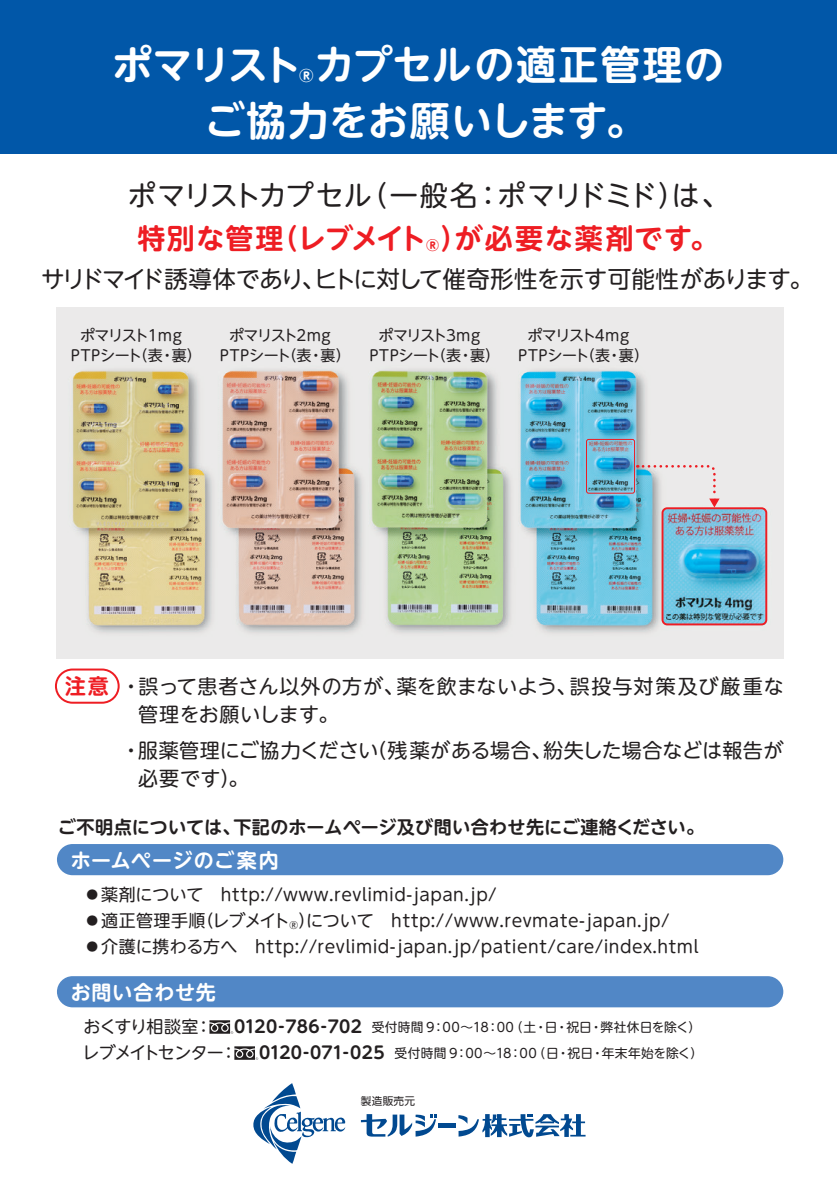
<style>
.page{position:relative;width:837px;height:1191px;background:#fff}
.page>*{position:absolute;margin:0;border:0;box-sizing:border-box;transform-origin:0 0}
.t1{font:700 40px "UD Shin M Go Pr 6 De";letter-spacing:.025em;color:#fff}
.t2{font:700 40px "UD Shin M Go Pr 6 De";letter-spacing:.005em;color:#fff}
.t3{font:28px "UD Shin M Go Pr 6";letter-spacing:-.045em;color:#231f20}
.t4{font:700 28px "UD Shin M Go Pr 6 De";letter-spacing:.055em;color:#ee1d23}
.t5{font:23.6px "UD Shin M Go Pr 6";letter-spacing:-.015em;color:#231f20}
.t6{font:700 21px "UD Shin M Go Pr 6 De";color:#ee1d23}
.t7{font:20px/28px "UD Shin M Go Pr 6";letter-spacing:.025em;color:#231f20}
.t8{font:700 20px "UD Shin M Go Pr 6 De";letter-spacing:.04em;color:#fff}
.t9{font:700 18px "UD Shin M Go Pr 6 De";letter-spacing:.01em;color:#231f20}
.t10{font:17px "UD Shin M Go Pr 6";letter-spacing:.025em;color:#231f20}
.t11{font:17px "UD Shin M Go Pr 6";letter-spacing:-.065em;color:#231f20}
.t12{font:17px "UD Shin M Go Pr 6";letter-spacing:-.045em;color:#231f20}
.t13{font:700 16.4px "UD Shin M Go Pr 6 De";color:#fff}
.t14{font:15px/20px "UD Shin M Go Pr 6";letter-spacing:-.06em;color:#231f20;text-align:center}
.t15{font:12.8px "UD Shin M Go Pr 6";letter-spacing:.025em;color:#231f20}
.t16{font:10.6px "UD Shin Go Pr 6";letter-spacing:.025em;color:#231f20}
.s1{font-family:"UD Shin M Go Pr 6 De";font-weight:700;font-size:17px}
</style>
<div class="page">
<div style="left:0;top:0;width:836px;height:154px;background:#0157a8"></div>
<div style="left:57px;top:976px;width:726px;height:31px;background:#5187c6;border-radius:16px"></div>
<div style="left:57px;top:844px;width:726px;height:31px;background:#5187c6;border-radius:16px"></div>
<svg style="left:55px;top:669px;width:65px;height:35px"></svg>
<img style="left:57px;top:308px;width:726px;height:351px">
<div style="left:438px;top:1123px;width:18px;height:5px;background:#014990"></div>
<svg style="left:361px;top:1114px;width:75px;height:23px"></svg>
<svg style="left:458px;top:1114px;width:127px;height:23px"></svg>
<svg style="left:253px;top:1083px;width:92px;height:81px"></svg>
<svg style="left:209px;top:1020px;width:24px;height:14px"></svg>
<svg style="left:234px;top:1046px;width:24px;height:14px"></svg>
<div style="left:585px;top:439px;width:49px;height:55px;border:1px solid #ee1d23;border-radius:2px"></div>
<div style="left:661px;top:507px;width:106px;height:118px;border:2px solid #ee1d23;border-radius:5px"></div>
<svg style="left:637px;top:464px;width:82px;height:44px;background:#d0d4d9"></svg>
<h1 class="t1" style="left:112px;top:30px;width:613px">ポマリストカプセルの適正管理の</h1>
<p class="t13" style="left:299px;top:62px;width:17px">®</p>
<h1 class="t2" style="left:204px;top:86px;width:442px">ご協力をお願いします。</h1>
<h2 class="t3" style="left:128px;top:172px;width:603px">ポマリストカプセル（一般名：ポマリドミド）は、</h2>
<h2 class="t4" style="left:137px;top:214px;width:582px">特別な管理（レブメイト<sub>®</sub>）が必要な薬剤です。</h2>
<h3 class="t5" style="left:41px;top:259px;width:773px">サリドマイド誘導体であり、ヒトに対して催奇形性を示す可能性があります。</h3>
<p class="t14" style="left:71px;top:324px;width:132px">ポマリスト1ｍｇ<br>PTPシート（表・裏）</p>
<p class="t14" style="left:220px;top:324px;width:132px">ポマリスト2ｍｇ<br>PTPシート（表・裏）</p>
<p class="t14" style="left:369px;top:324px;width:132px">ポマリスト3ｍｇ<br>PTPシート（表・裏）</p>
<p class="t14" style="left:518px;top:324px;width:132px">ポマリスト4ｍｇ<br>PTPシート（表・裏）</p>
<p class="t6" style="left:65px;top:668px;width:45px">注意</p>
<p class="t7" style="left:138px;top:672px;width:647px;text-indent:-17px">・誤って患者さん以外の方が、薬を飲まないよう、誤投与対策及び厳重な管理をお願いします。</p>
<p class="t7" style="left:138px;top:736px;width:646px;text-indent:-17px">・服薬管理にご協力ください（残薬がある場合、紛失した場合などは報告が必要です）。</p>
<p class="t9" style="left:58px;top:812px;width:647px">ご不明点については、下記のホームページ及び問い合わせ先にご連絡ください。</p>
<p class="t8" style="left:71px;top:843px;width:209px">ホームページのご案内</p>
<p class="t10" style="left:84px;top:880px;width:414px">●薬剤について http://www.revlimid-japan.jp/</p>
<p class="t10" style="left:84px;top:906px;width:587px">●適正管理手順（レブメイト<sub>®</sub>）について　http://www.revmate-japan.jp/</p>
<p class="t10" style="left:84px;top:932px;width:616px">●介護に携わる方へ　http://revlimid-japan.jp/patient/care/index.html</p>
<p class="t8" style="left:71px;top:975px;width:147px">お問い合わせ先</p>
<p class="t12" style="left:83px;top:1013px;width:130px">おくすり相談室：</p>
<p class="t15" style="left:234px;top:1017px;width:468px"><span class="s1">0120-786-702</span> 受付時間 9：00～18：00（土・日・祝日・弊社休日を除く）</p>
<p class="t11" style="left:82px;top:1039px;width:156px">レブメイトセンター：</p>
<p class="t15" style="left:259px;top:1043px;width:445px"><span class="s1">0120-071-025</span> 受付時間 9：00～18：00（日・祝日・年末年始を除く）</p>
<p class="t16" style="left:361px;top:1093px;width:56px">製造販売元</p>
</div>
